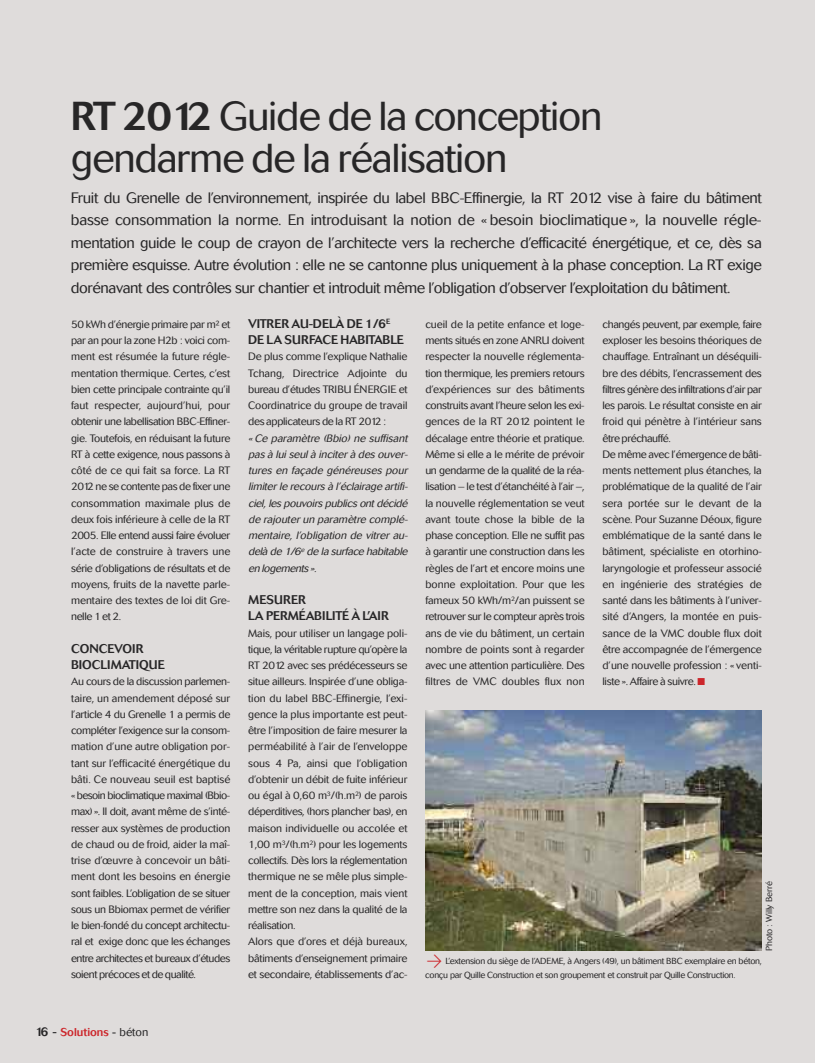
<style>
.page{position:relative;width:815px;height:1063px;background:#dfdcdb}
.page>*{position:absolute;margin:0;border:0;box-sizing:border-box;transform-origin:0 0}
.t1{font:300 40px/41.2px "Cosmos";letter-spacing:-.03em;color:#272627}
.t2{font:300 15px/22.5px "Cosmos";letter-spacing:-.025em;color:#272627;text-align:justify}
.t3{font:500 12.5px/16.2px "Cosmos";color:#272627}
.t4{font:500 11.25px "Cosmos";color:#cc262b}
.t5{font:300 10.62px/16.2px "Cosmos";letter-spacing:-.01em;color:#272627;text-align:justify}
.t6{font:italic 300 10.62px/16.2px "Cosmos";color:#272627}
.t7{font:300 8.75px/13.8px "Cosmos";letter-spacing:-.03em;color:#272627}
.t8{font:300 8.75px "Cosmos";letter-spacing:-.01em;color:#272627}
.s1{font-weight:500}
.s2{color:#cc262b}
.s3{font-family:"Flesh Plain";font-weight:400;font-size:18.75px;color:#cc262b}
.s4{font-size:12.5px;color:#272627}
.s5{color:#272627}
.s6{font-weight:300;color:#272627}
</style>
<div class="page">
<img style="left:425px;top:711px;width:337px;height:239px">
<h1 class="t1" style="left:71px;top:99px;width:533px"><span class="s1">RT 2012</span> Guide de la conception gendarme de la réalisation</h1>
<p class="t2" style="left:71px;top:187px;width:692px">Fruit du Grenelle de l’environnement, inspirée du label BBC-Effinergie, la RT 2012 vise à faire du bâtiment basse consommation la norme. En introduisant la notion de « besoin bioclimatique », la nouvelle régle&shy;mentation guide le coup de crayon de l’architecte vers la recherche d’efficacité énergétique, et ce, dès sa première esquisse. Autre évolution : elle ne se cantonne plus uniquement à la phase conception. La RT exige dorénavant des contrôles sur chantier et introduit même l’obligation d’observer l’exploitation du bâtiment.</p>
<p class="t5" style="left:71px;top:317px;width:161px">50 kWh d’énergie primaire par m² et par an pour la zone H2b : voici com&shy;ment est résumée la future régle&shy;mentation thermique. Certes, c’est bien cette principale contrainte qu’il faut respecter, aujourd’hui, pour obtenir une labellisation BBC-Effiner&shy;gie. Toutefois, en réduisant la future RT à cette exigence, nous passons à côté de ce qui fait sa force. La RT 2012 ne se contente pas de fixer une consommation maximale plus de deux fois inférieure à celle de la RT 2005. Elle entend aussi faire évoluer l’acte de construire à travers une série d’obligations de résultats et de moyens, fruits de la navette parle&shy;mentaire des textes de loi dit Gre&shy;nelle 1 et 2.</p>
<p class="t3" style="left:71px;top:642px;width:95px">CONCEVOIR<br>BIOCLIMATIQUE</p>
<p class="t5" style="left:71px;top:674px;width:161px">Au cours de la discussion parlemen&shy;taire, un amendement déposé sur l’article 4 du Grenelle 1 a permis de compléter l’exigence sur la consom&shy;mation d’une autre obligation por&shy;tant sur l’efficacité énergétique du bâti. Ce nouveau seuil est baptisé « besoin bioclimatique maximal (Bbio&shy;max) ». Il doit, avant même de s’inté&shy;resser aux systèmes de production de chaud ou de froid, aider la maî&shy;trise d’œuvre à concevoir un bâti&shy;ment dont les besoins en énergie sont faibles. L’obligation de se situer sous un Bbiomax permet de vérifier le bien-fondé du concept architectu&shy;ral et exige donc que les échanges entre architectes et bureaux d’études soient précoces et de qualité.</p>
<p class="t3" style="left:248px;top:317px;width:157px">VITRER AU-DELÀ DE 1/6<sup>E<br></sup>DE LA SURFACE HABITABLE</p>
<p class="t5" style="left:248px;top:349px;width:161px">De plus comme l’explique Nathalie Tchang, Directrice Adjointe du bureau d’études TRIBU ÉNERGIE et Coordinatrice du groupe de travail des applicateurs de la RT 2012 :</p>
<p class="t6" style="left:248px;top:431px;width:163px">« Ce paramètre (Bbio) ne suffisant pas à lui seul à inciter à des ouver&shy;tures en façade généreuses pour limiter le recours à l’éclairage artifi&shy;ciel, les pouvoirs publics ont décidé de rajouter un paramètre complé&shy;mentaire, l’obligation de vitrer au&shy;delà de 1/6<sup>e</sup> de la surface habitable en logements ».</p>
<p class="t3" style="left:248px;top:593px;width:142px">MESURER<br>LA PERMÉABILITÉ À L’AIR</p>
<p class="t5" style="left:248px;top:626px;width:161px;text-align:left">Mais, pour utiliser un langage poli&shy;tique, la véritable rupture qu’opère la RT 2012 avec ses prédécesseurs se situe ailleurs. Inspirée d’une obliga&shy;tion du label BBC-Effinergie, l’exi&shy;gence la plus importante est peut&shy;être l’imposition de faire mesurer la perméabilité à l’air de l’enveloppe sous 4 Pa, ainsi que l’obligation d’obtenir un débit de fuite inférieur ou égal à 0,60 m<sup>3</sup>/(h.m<sup>2</sup>) de parois déperditives, (hors plancher bas), en maison individuelle ou accolée et 1,00 m<sup>3</sup>/(h.m<sup>2</sup>) pour les logements collectifs. Dès lors la réglementation thermique ne se mêle plus simple&shy;ment de la conception, mais vient mettre son nez dans la qualité de la réalisation.<br>Alors que d’ores et déjà bureaux, bâtiments d’enseignement primaire et secondaire, établissements d’ac-</p>
<p class="t5" style="left:425px;top:317px;width:161px">cueil de la petite enfance et loge&shy;ments situés en zone ANRU doivent respecter la nouvelle réglementa&shy;tion thermique, les premiers retours d’expériences sur des bâtiments construits avant l’heure selon les exi&shy;gences de la RT 2012 pointent le décalage entre théorie et pratique.<br>Même si elle a le mérite de prévoir un gendarme de la qualité de la réa&shy;lisation – le test d’étanchéité à l’air –, la nouvelle réglementation se veut avant toute chose la bible de la phase conception. Elle ne suffit pas à garantir une construction dans les règles de l’art et encore moins une bonne exploitation. Pour que les fameux 50 kWh/m<sup>2</sup>/an puissent se retrouver sur le compteur après trois ans de vie du bâtiment, un certain nombre de points sont à regarder avec une attention particulière. Des filtres de VMC doubles flux non</p>
<p class="t5" style="left:602px;top:317px;width:161px;text-align:left">changés peuvent, par exemple, faire exploser les besoins théoriques de chauffage. Entraînant un déséquili&shy;bre des débits, l’encrassement des filtres génère des infiltrations d’air par les parois. Le résultat consiste en air froid qui pénètre à l’intérieur sans être préchauffé.<br>De même avec l’émergence de bâti&shy;ments nettement plus étanches, la problématique de la qualité de l’air sera portée sur le devant de la scène. Pour Suzanne Déoux, figure emblématique de la santé dans le bâtiment, spécialiste en otorhino&shy;laryngologie et professeur associé en ingénierie des stratégies de santé dans les bâtiments à l’univer&shy;sité d’Angers, la montée en puis&shy;sance de la VMC double flux doit être accompagnée de l’émergence d’une nouvelle profession : « venti&shy;liste ». Affaire à suivre. <span class="s2">■</span></p>
<p class="t8" style="left:766px;top:951px;width:71px;rotate:-90deg">Photo : Willy Berré</p>
<p class="t7" style="left:425px;top:955px;width:338px"><span class="s3">a</span> L’extension du siège de l’ADEME, à Angers (49), un bâtiment BBC exemplaire en béton, conçu par Quille Construction et son groupement et construit par Quille Construction.</p>
<p class="t4" style="left:35px;top:1028px;width:115px"><span class="s4">16 -</span> Solutions <span class="s5">-</span> <span class="s6">béton</span></p>
</div>
